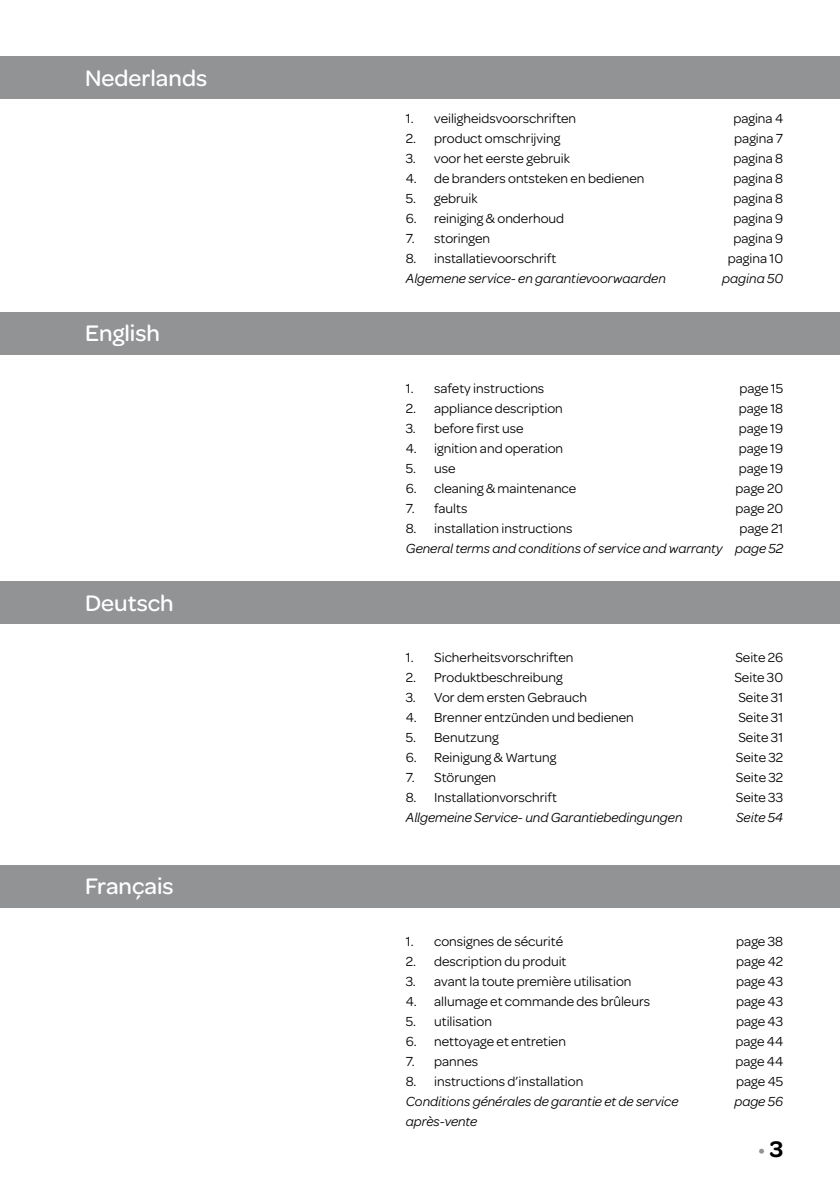
<style>
.page{position:relative;width:840px;height:1191px;background:#fff}
.page>*{position:absolute;margin:0;border:0;box-sizing:border-box;transform-origin:0 0}
.t1{font:500 24px "Omnes";color:#fff}
.t2{font:24px "Omnes";color:#929395}
.t3{font:14px "Omnes";color:#000}
.t4{font:italic 14px "Omnes";color:#000}
.s1{font-weight:600;color:#000}
</style>
<div class="page">
<div style="left:0;top:57px;width:839px;height:42px;background:#929395"></div>
<div style="left:0;top:312px;width:839px;height:42px;background:#929395"></div>
<div style="left:0;top:865px;width:839px;height:42px;background:#929395"></div>
<div style="left:0;top:581px;width:839px;height:43px;background:#929395"></div>
<h1 class="t1" style="left:85px;top:62px;width:123px">Nederlands</h1>
<h1 class="t1" style="left:85px;top:317px;width:76px">English</h1>
<h1 class="t1" style="left:85px;top:586px;width:90px">Deutsch</h1>
<h1 class="t1" style="left:85px;top:870px;width:90px">Français</h1>
<p class="t3" style="left:405px;top:109px;width:172px">1. veiligheidsvoorschriften</p>
<p class="t3" style="left:733px;top:109px;width:51px">pagina 4</p>
<p class="t3" style="left:405px;top:129px;width:156px">2. product omschrijving</p>
<p class="t3" style="left:733px;top:129px;width:50px">pagina 7</p>
<p class="t3" style="left:405px;top:149px;width:165px">3. voor het eerste gebruik</p>
<p class="t3" style="left:733px;top:149px;width:51px">pagina 8</p>
<p class="t3" style="left:405px;top:169px;width:240px">4. de branders ontsteken en bedienen</p>
<p class="t3" style="left:733px;top:169px;width:51px">pagina 8</p>
<p class="t3" style="left:405px;top:189px;width:73px">5. gebruik</p>
<p class="t3" style="left:733px;top:189px;width:51px">pagina 8</p>
<p class="t3" style="left:405px;top:209px;width:160px">6. reiniging &amp; onderhoud</p>
<p class="t3" style="left:733px;top:209px;width:51px">pagina 9</p>
<p class="t3" style="left:405px;top:229px;width:86px">7. storingen</p>
<p class="t3" style="left:733px;top:229px;width:51px">pagina 9</p>
<p class="t3" style="left:405px;top:249px;width:152px">8. installatievoorschrift</p>
<p class="t3" style="left:727px;top:249px;width:57px">pagina 10</p>
<p class="t4" style="left:405px;top:269px;width:261px">Algemene service- en garantievoorwaarden</p>
<p class="t4" style="left:722px;top:269px;width:62px">pagina 50</p>
<p class="t3" style="left:405px;top:378px;width:140px">1. safety instructions</p>
<p class="t3" style="left:739px;top:378px;width:45px">page 15</p>
<p class="t3" style="left:405px;top:398px;width:158px">2. appliance description</p>
<p class="t3" style="left:738px;top:398px;width:46px">page 18</p>
<p class="t3" style="left:405px;top:418px;width:119px">3. before first use</p>
<p class="t3" style="left:738px;top:418px;width:46px">page 19</p>
<p class="t3" style="left:405px;top:438px;width:159px">4. ignition and operation</p>
<p class="t3" style="left:738px;top:438px;width:46px">page 19</p>
<p class="t3" style="left:405px;top:458px;width:51px">5. use</p>
<p class="t3" style="left:738px;top:458px;width:46px">page 19</p>
<p class="t3" style="left:405px;top:478px;width:172px">6. cleaning &amp; maintenance</p>
<p class="t3" style="left:735px;top:478px;width:49px">page 20</p>
<p class="t3" style="left:405px;top:498px;width:63px">7. faults</p>
<p class="t3" style="left:735px;top:498px;width:49px">page 20</p>
<p class="t3" style="left:405px;top:518px;width:168px">8. installation instructions</p>
<p class="t3" style="left:739px;top:518px;width:45px">page 21</p>
<p class="t4" style="left:405px;top:539px;width:379px">General terms and conditions of service and warranty page 52</p>
<p class="t3" style="left:405px;top:648px;width:169px">1. Sicherheitsvorschriften</p>
<p class="t3" style="left:735px;top:648px;width:49px">Seite 26</p>
<p class="t3" style="left:405px;top:668px;width:158px">2. Produktbeschreibung</p>
<p class="t3" style="left:734px;top:668px;width:50px">Seite 30</p>
<p class="t3" style="left:405px;top:688px;width:183px">3. Vor dem ersten Gebrauch</p>
<p class="t3" style="left:738px;top:688px;width:46px">Seite 31</p>
<p class="t3" style="left:405px;top:708px;width:229px">4. Brenner entzünden und bedienen</p>
<p class="t3" style="left:738px;top:708px;width:46px">Seite 31</p>
<p class="t3" style="left:405px;top:728px;width:94px">5. Benutzung</p>
<p class="t3" style="left:738px;top:728px;width:46px">Seite 31</p>
<p class="t3" style="left:405px;top:748px;width:152px">6. Reinigung &amp; Wartung</p>
<p class="t3" style="left:735px;top:748px;width:49px">Seite 32</p>
<p class="t3" style="left:405px;top:768px;width:92px">7. Störungen</p>
<p class="t3" style="left:735px;top:768px;width:49px">Seite 32</p>
<p class="t3" style="left:405px;top:788px;width:152px">8. Installationvorschrift</p>
<p class="t3" style="left:735px;top:788px;width:49px">Seite 33</p>
<p class="t4" style="left:405px;top:808px;width:278px">Allgemeine Service- und Garantiebedingungen</p>
<p class="t4" style="left:735px;top:808px;width:48px">Seite 54</p>
<p class="t3" style="left:405px;top:931px;width:159px">1. consignes de sécurité</p>
<p class="t3" style="left:736px;top:931px;width:48px">page 38</p>
<p class="t3" style="left:405px;top:951px;width:162px">2. description du produit</p>
<p class="t3" style="left:736px;top:951px;width:48px">page 42</p>
<p class="t3" style="left:405px;top:971px;width:227px">3. avant la toute première utilisation</p>
<p class="t3" style="left:735px;top:971px;width:49px">page 43</p>
<p class="t3" style="left:405px;top:991px;width:246px">4. allumage et commande des brûleurs</p>
<p class="t3" style="left:735px;top:991px;width:49px">page 43</p>
<p class="t3" style="left:405px;top:1011px;width:88px">5. utilisation</p>
<p class="t3" style="left:735px;top:1011px;width:49px">page 43</p>
<p class="t3" style="left:405px;top:1031px;width:162px">6. nettoyage et entretien</p>
<p class="t3" style="left:735px;top:1031px;width:49px">page 44</p>
<p class="t3" style="left:405px;top:1051px;width:74px">7. pannes</p>
<p class="t3" style="left:735px;top:1051px;width:49px">page 44</p>
<p class="t3" style="left:405px;top:1071px;width:179px">8. instructions d’installation</p>
<p class="t3" style="left:735px;top:1071px;width:48px">page 45</p>
<p class="t4" style="left:405px;top:1091px;width:274px">Conditions générales de garantie et de service</p>
<p class="t4" style="left:734px;top:1091px;width:50px">page 56</p>
<p class="t4" style="left:405px;top:1111px;width:73px">après-vente</p>
<h1 class="t2" style="left:757px;top:1132px;width:27px">•<span class="s1">3</span></h1>
</div>
